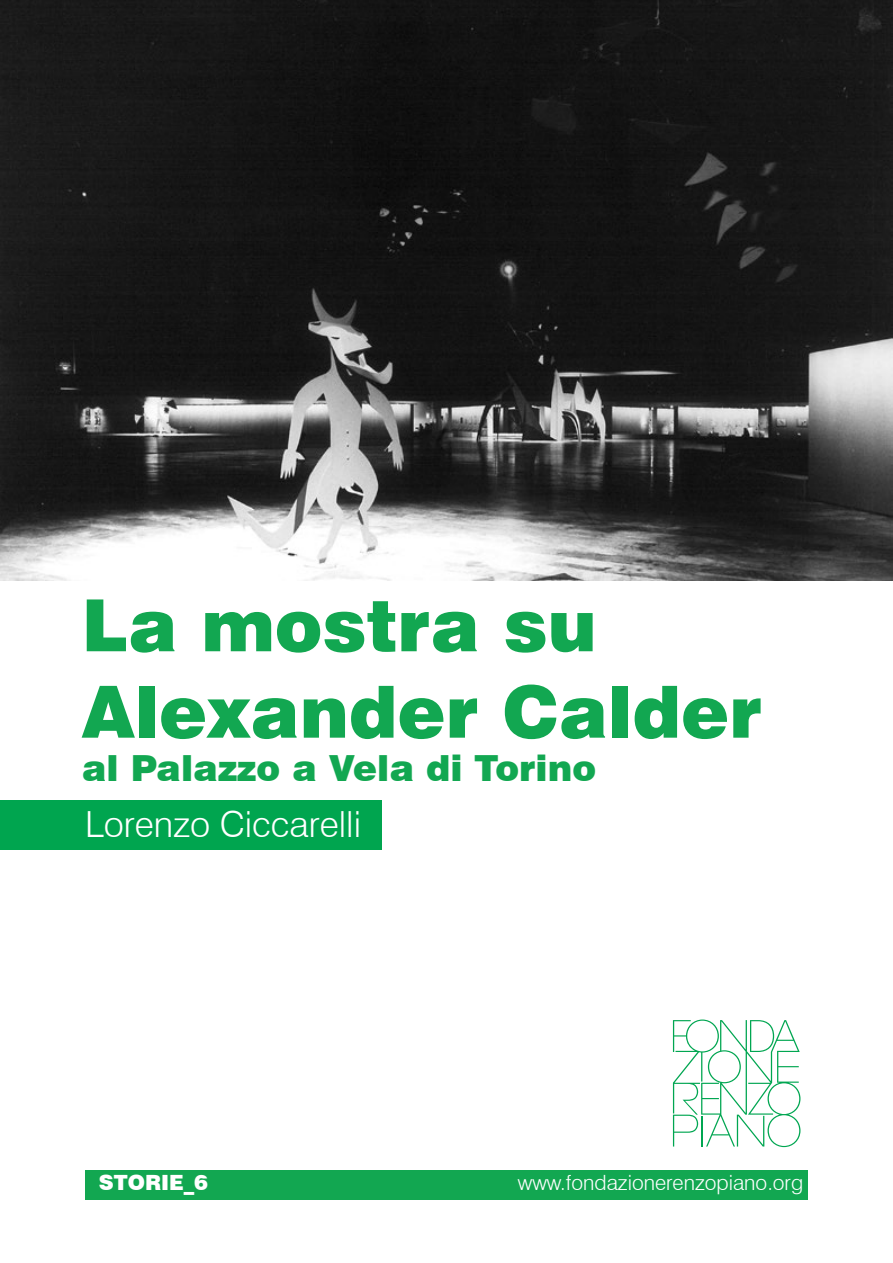
<style>
.page{position:relative;width:893px;height:1263px;background:#fff}
.page>*{position:absolute;margin:0;border:0;box-sizing:border-box;transform-origin:0 0}
.t1{font:900 72px/86.4px "Swiss 721 BT";color:#12a751}
.t2{font:900 36px "Swiss 721 BT";color:#12a751}
.t3{font:300 36px "Swiss 721 BT";color:#fff}
.t4{font:300 21px "Swiss 721 BT";color:#fff}
.t5{font:900 21px "Swiss 721 BT";color:#fff}
</style>
<div class="page">
<div style="left:85px;top:1170px;width:723px;height:29px;background:#12a751"></div>
<svg style="left:673px;top:1019px;width:127px;height:128px"></svg>
<img style="left:0;top:0;width:893px;height:580px">
<div style="left:0;top:800px;width:381px;height:50px;background:#00a54f"></div>
<h1 class="t1" style="left:82px;top:582px;width:682px">La mostra su<br>Alexander Calder</h1>
<h2 class="t2" style="left:82px;top:746px;width:516px">al Palazzo a Vela di Torino</h2>
<h2 class="t3" style="left:85px;top:802px;width:278px">Lorenzo Ciccarelli</h2>
<p class="t5" style="left:99px;top:1169px;width:111px">STORIE_6</p>
<p class="t4" style="left:518px;top:1169px;width:287px">www.fondazionerenzopiano.org</p>
</div>
